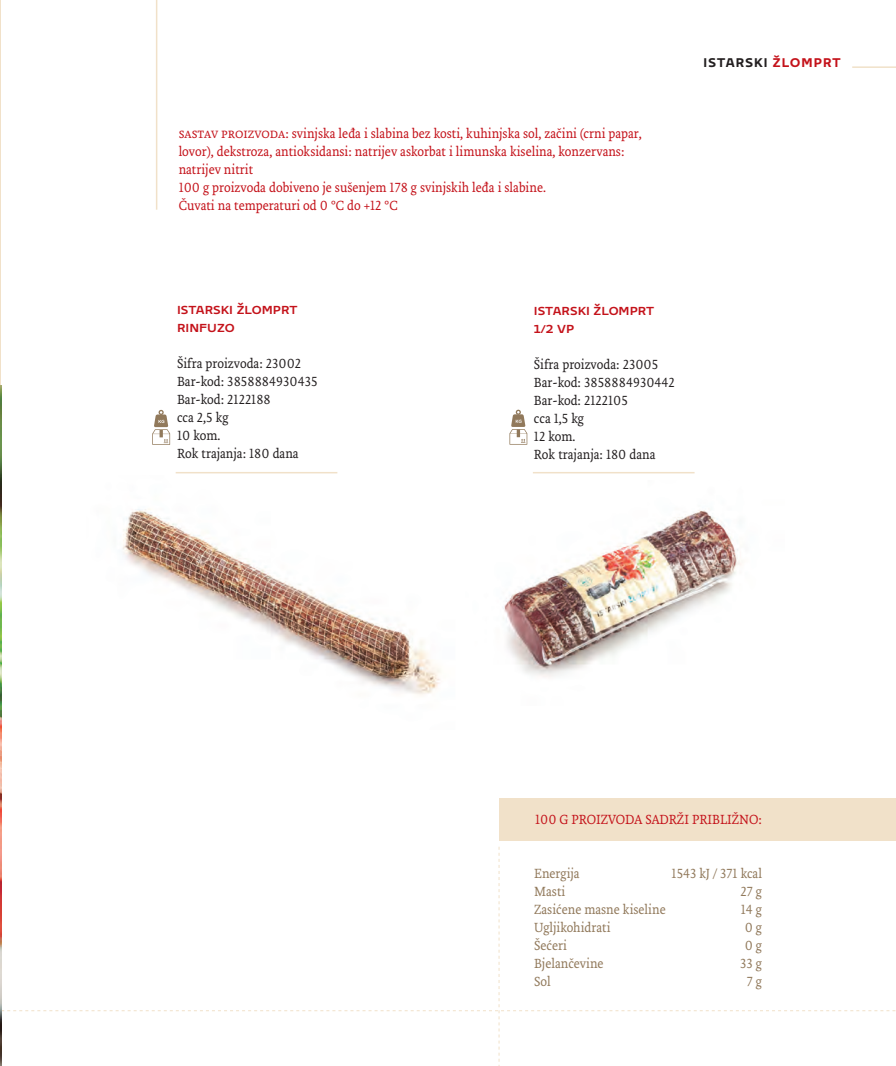
<style>
.page{position:relative;width:896px;height:1066px;background:#fff}
.page>*{position:absolute;margin:0;border:0;box-sizing:border-box;transform-origin:0 0}
.t1{font:15px/18px "Tempera Biblio Pro Book A";color:#c4121a}
.t2{font:15px/18px "Tempera Biblio Pro Book A";color:#231f20}
.t3{font:15px "Tempera Biblio Pro Book A";color:#91795b}
.t4{font:500 15px/18px "Delvard Pro";color:#c4121a}
.t5{font:600 13.5px "Delvard Pro";color:#231f20}
.t6{font:600 13.5px "Delvard Pro";color:#c4121a}
</style>
<div class="page">
<img style="left:122px;top:509px;width:319px;height:186px">
<img style="left:503px;top:510px;width:238px;height:167px">
<hr style="left:176px;top:472px;width:161px;height:1px;background:#f1e1c9">
<hr style="left:533px;top:472px;width:161px;height:1px;background:#f1e1c9">
<svg style="left:152px;top:410px;width:18px;height:35px"></svg>
<svg style="left:509px;top:409px;width:18px;height:35px"></svg>
<hr style="left:156px;top:0;width:1px;height:210px;background:#f1e1c9">
<div style="left:499px;top:797px;width:396px;height:43px;background:#f1e1c9"></div>
<hr style="left:852px;top:66px;width:43px;height:2px;background:#f1e1c9">
<hr style="left:0;top:0;width:1px;height:1065px;background:#f1e1c9">
<img style="left:0;top:385px;width:1px;height:461px">
<svg style="left:0;top:846px;width:896px;height:220px"></svg>
<p class="t1" style="left:179px;top:126px;width:464px">sastav proizvoda: svinjska leđa i slabina bez kosti, kuhinjska sol, začini (crni papar, lovor), dekstroza, antioksidansi: natrijev askorbat i limunska kiselina, konzervans: natrijev nitrit<br>100 g proizvoda dobiveno je sušenjem 178 g svinjskih leđa i slabine.<br>Čuvati na temperaturi od 0 °C do +12 °C</p>
<p class="t5" style="left:703px;top:52px;width:9px">ISTARSKI</p>
<p class="t6" style="left:772px;top:52px;width:3px">ŽLOM</p>
<p class="t6" style="left:813px;top:52px;width:14px">PRT</p>
<p class="t4" style="left:177px;top:299px;width:122px">istarski žlomprt rinfuzo</p>
<p class="t2" style="left:177px;top:356px;width:142px">Šifra proizvoda: 23002<br>Bar-kod: 3858884930435<br>Bar-kod: 2122188<br>cca 2,5 kg<br>10 kom.<br>Rok trajanja: 180 dana</p>
<p class="t4" style="left:534px;top:300px;width:122px">istarski žlomprt<br>1/2 vp</p>
<p class="t2" style="left:534px;top:356px;width:142px">Šifra proizvoda: 23005<br>Bar-kod: 3858884930442<br>Bar-kod: 2122105<br>cca 1,5 kg<br>12 kom.<br>Rok trajanja: 180 dana</p>
<p class="t1" style="left:535px;top:811px;width:46px">100 g proizvoda</p>
<p class="t1" style="left:645px;top:811px;width:9px">sadr</p>
<p class="t1" style="left:677px;top:811px;width:23px">ži prib</p>
<p class="t1" style="left:720px;top:811px;width:43px">ližno :</p>
<p class="t3" style="left:534px;top:864px;width:47px">Energija</p>
<p class="t3" style="left:671px;top:864px;width:92px">1543 kJ / 371 kcal</p>
<p class="t3" style="left:534px;top:882px;width:33px">Masti</p>
<p class="t3" style="left:740px;top:882px;width:23px">27 g</p>
<p class="t3" style="left:534px;top:900px;width:133px">Zasićene masne kiseline</p>
<p class="t3" style="left:740px;top:900px;width:23px">14 g</p>
<p class="t3" style="left:534px;top:918px;width:78px">Ugljikohidrati</p>
<p class="t3" style="left:744px;top:918px;width:19px">0 g</p>
<p class="t3" style="left:534px;top:936px;width:34px">Šećeri</p>
<p class="t3" style="left:744px;top:936px;width:19px">0 g</p>
<p class="t3" style="left:534px;top:954px;width:71px">Bjelančevine</p>
<p class="t3" style="left:740px;top:954px;width:23px">33 g</p>
<p class="t3" style="left:534px;top:972px;width:18px">Sol</p>
<p class="t3" style="left:746px;top:972px;width:17px">7 g</p>
</div>
